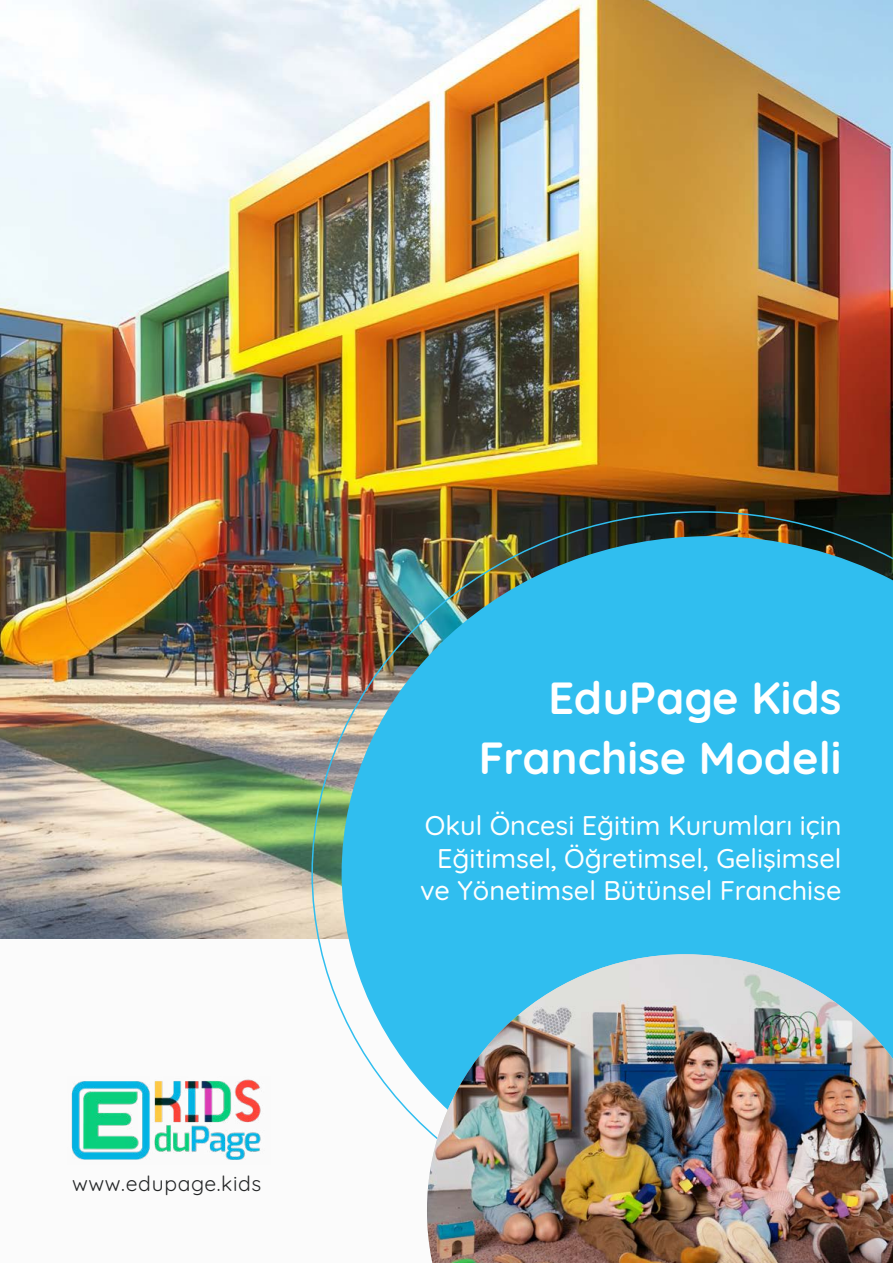
<style>
.page{position:relative;width:893px;height:1263px;background:#fbfbfb}
.page>*{position:absolute;margin:0;border:0;box-sizing:border-box;transform-origin:0 0}
.t1{font:700 45px/60px "Quicksand";color:#fff;text-align:right}
.t2{font:500 27px/32.4px "Quicksand";color:#fff;text-align:right}
.t3{font:21px "Quicksand";letter-spacing:.03em;color:#242627}
</style>
<div class="page">
<img style="left:0;top:0;width:893px;height:938px">
<img style="left:311px;top:510px;width:582px;height:621px">
<img style="left:427px;top:954px;width:466px;height:309px">
<img style="left:71px;top:1079px;width:190px;height:81px">
<p class="t3" style="left:72px;top:1167px;width:191px">www.edupage.kids</p>
<h1 class="t1" style="left:479px;top:664px;width:364px">EduPage Kids<br>Franchise Modeli</h1>
<p class="t2" style="left:420px;top:807px;width:423px">Okul Öncesi Eğitim Kurumları için<br>Eğitimsel, Öğretimsel, Gelişimsel ve Yönetimsel Bütünsel Franchise</p>
</div>
